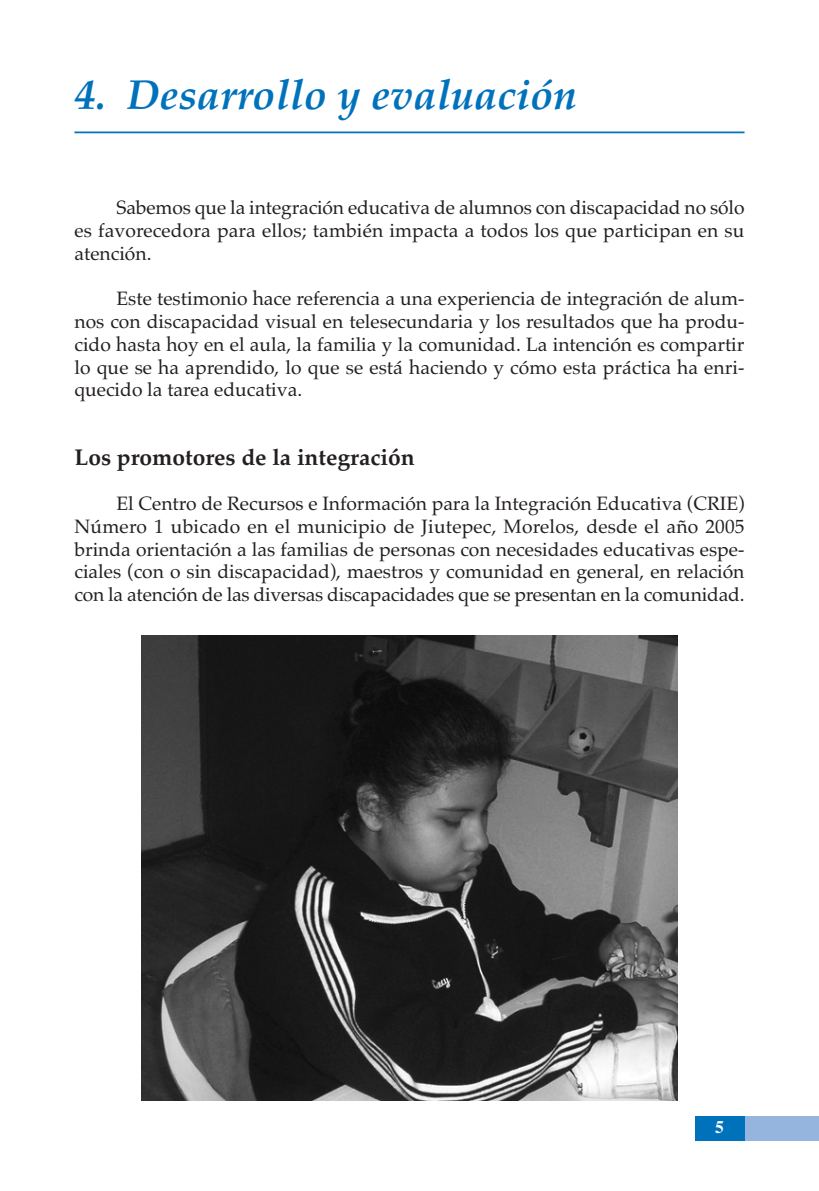
<style>
.page{position:relative;width:819px;height:1191px;background:#fff}
.page>*{position:absolute;margin:0;border:0;box-sizing:border-box;transform-origin:0 0}
.t1{font:italic 700 42px "Palatino";color:#0072bc}
.t2{font:700 22.75px "Palatino";color:#231f20}
.t3{font:19.25px/22.8px "Palatino";color:#231f20;text-align:justify}
.t4{font:700 17.5px "Times";color:#fff}
</style>
<div class="page">
<div style="left:694px;top:1116px;width:125px;height:25px;background:#95b5de"></div>
<div style="left:694px;top:1116px;width:50px;height:25px;background:#0072bc"></div>
<hr style="left:74px;top:131px;width:670px;height:2px;background:#0072bc">
<img style="left:141px;top:635px;width:536px;height:465px">
<h1 class="t1" style="left:74px;top:70px;width:504px">4. Desarrollo y evaluación</h1>
<p class="t3" style="left:74px;top:196px;width:671px;text-indent:42px">Sabemos que la integración educativa de alumnos con discapacidad no sólo es favorecedora para ellos; también impacta a todos los que participan en su atención.</p>
<p class="t3" style="left:74px;top:287px;width:671px;text-indent:42px">Este testimonio hace referencia a una experiencia de integración de alum&shy;nos con discapacidad visual en telesecundaria y los resultados que ha produ&shy;cido hasta hoy en el aula, la familia y la comunidad. La intención es compartir lo que se ha aprendido, lo que se está haciendo y cómo esta práctica ha enri&shy;quecido la tarea educativa.</p>
<p class="t2" style="left:74px;top:443px;width:341px">Los promotores de la integración</p>
<p class="t3" style="left:74px;top:492px;width:671px;text-indent:42px">El Centro de Recursos e Información para la Integración Educativa (CRIE)<br>Número 1 ubicado en el municipio de Jiutepec, Morelos, desde el año 2005 brinda orientación a las familias de personas con necesidades educativas espe&shy;ciales (con o sin discapacidad), maestros y comunidad en general, en relación con la atención de las diversas discapacidades que se presentan en la comunidad.</p>
<p class="t4" style="left:715px;top:1117px;width:10px">5</p>
</div>
